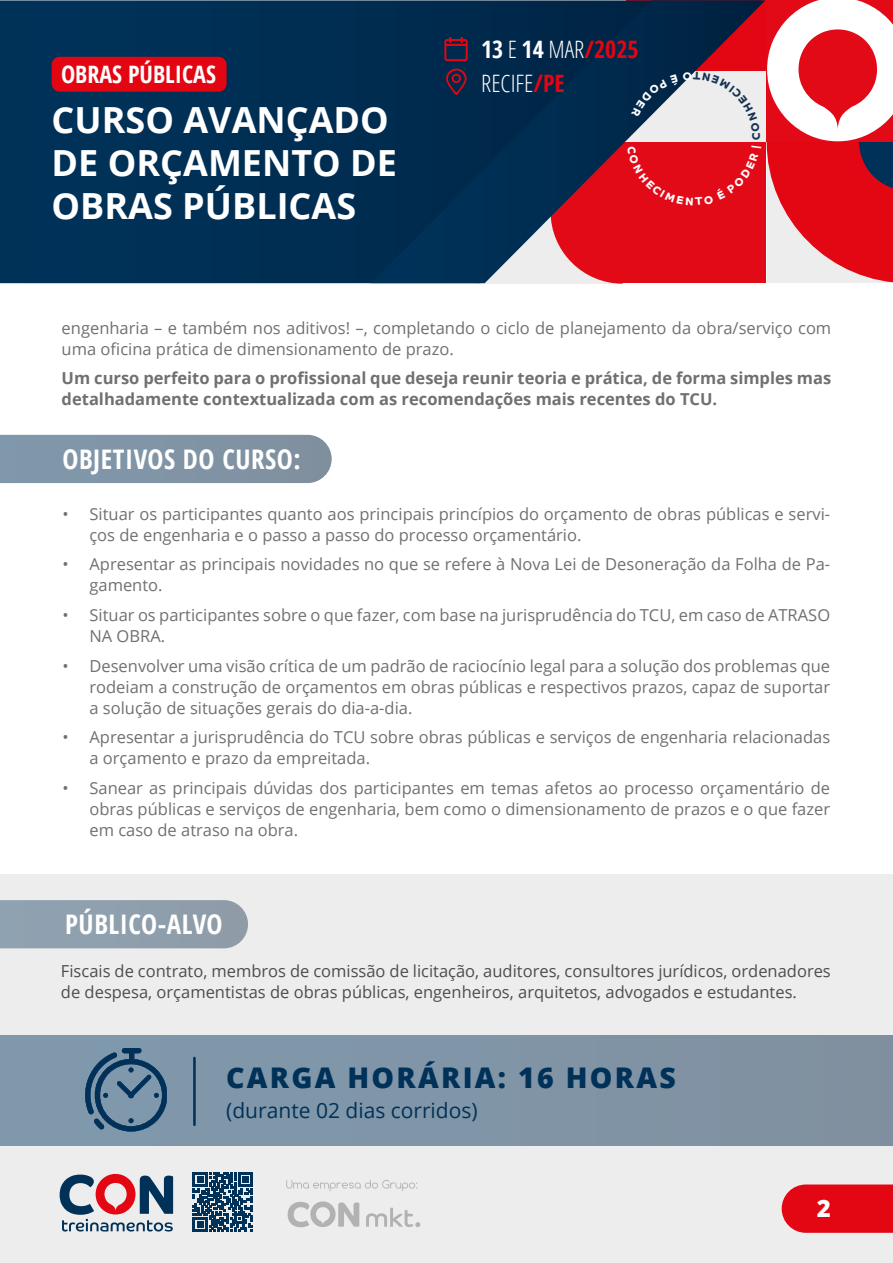
<style>
.page{position:relative;width:893px;height:1263px;background:#fff}
.page>*{position:absolute;margin:0;border:0;box-sizing:border-box;transform-origin:0 0}
.t1{font:700 36px/43.2px "Open Sans";color:#fff}
.t2{font:800 28.5px "Open Sans";letter-spacing:.08em;color:#003158}
.t3{font:700 condensed 27px "Open Sans";letter-spacing:.02em;color:#fff}
.t4{font:300 condensed 24px/34.5px "Open Sans";color:#fff}
.t5{font:700 condensed 24px "Open Sans";color:#fff}
.t6{font:800 24px "Open Sans";color:#fff}
.t7{font:21px "Open Sans";color:#003158}
.t8{font:16.5px/21px "Open Sans";color:#707070}
.t9{font:16.5px/21px "Open Sans";color:#4d4d4d}
.t10{font:700 16.5px/21px "Open Sans";color:#707070}
.s1{font-weight:700}
.s2{font-weight:700;color:#e30512}
</style>
<div class="page">
<div style="left:0;top:1146px;width:893px;height:117px;background:#ededed"></div>
<svg style="left:782px;top:1184px;width:111px;height:49px;background:#e3131f"></svg>
<svg style="left:286px;top:1180px;width:131px;height:11px"></svg>
<svg style="left:366px;top:1207px;width:54px;height:20px"></svg>
<svg style="left:288px;top:1201px;width:71px;height:26px"></svg>
<svg style="left:60px;top:1174px;width:113px;height:57px"></svg>
<svg style="left:193px;top:1172px;width:60px;height:60px"></svg>
<div style="left:0;top:0;width:371px;height:283px;background:#003055"></div>
<svg style="left:371px;top:0;width:394px;height:283px;background:#113051"></svg>
<svg style="left:767px;top:0;width:126px;height:283px"></svg>
<svg style="left:444px;top:37px;width:24px;height:25px"></svg>
<svg style="left:446px;top:69px;width:21px;height:26px"></svg>
<div style="left:52px;top:57px;width:175px;height:35px;background:#e30512;border-radius:8px"></div>
<div style="left:0;top:1033px;width:893px;height:112px;background:#8095a7"></div>
<svg style="left:85px;top:1048px;width:82px;height:83px"></svg>
<hr style="left:193px;top:1057px;width:3px;height:69px;background:#003158">
<div style="left:0;top:874px;width:893px;height:160px;background:#ededed"></div>
<div style="left:0;top:900px;width:248px;height:48px;background:#8f9fad"></div>
<div style="left:0;top:435px;width:332px;height:48px;background:#8095a6"></div>
<svg style="left:551px;top:72px;width:210px;height:212px;background:#b03d4d"></svg>
<h3 class="t5" style="left:61px;top:58px;width:156px">OBRAS PÚBLICAS</h3>
<h1 class="t1" style="left:52px;top:97px;width:347px">CURSO AVANÇADO<br>DE ORÇAMENTO DE<br>OBRAS PÚBLICAS</h1>
<h3 class="t4" style="left:481px;top:31px;width:159px"><span class="s1">13</span> E <span class="s1">14</span> MAR<span class="s2">/2025<br></span>RECIFE<span class="s2">/PE</span></h3>
<p class="t8" style="left:62px;top:317px;width:771px">engenharia – e também nos aditivos! –, completando o ciclo de planejamento da obra/serviço com uma oficina prática de dimensionamento de prazo.</p>
<p class="t10" style="left:62px;top:367px;width:771px">Um curso perfeito para o profissional que deseja reunir teoria e prática, de forma simples mas detalhadamente contextualizada com as recomendações mais recentes do TCU.</p>
<h3 class="t3" style="left:62px;top:440px;width:240px">OBJETIVOS DO CURSO:</h3>
<p class="t8" style="left:89px;top:503px;width:742px;text-indent:-27px">• Situar os participantes quanto aos principais princípios do orçamento de obras públicas e servi&shy;ços de engenharia e o passo a passo do processo orçamentário.</p>
<p class="t8" style="left:89px;top:553px;width:742px;text-indent:-27px">• Apresentar as principais novidades no que se refere à Nova Lei de Desoneração da Folha de Pa&shy;gamento.</p>
<p class="t8" style="left:89px;top:604px;width:742px;text-indent:-27px">• Situar os participantes sobre o que fazer, com base na jurisprudência do TCU, em caso de ATRASO<br>NA OBRA.</p>
<p class="t8" style="left:89px;top:655px;width:742px;text-align:justify;text-indent:-27px">• Desenvolver uma visão crítica de um padrão de raciocínio legal para a solução dos problemas que rodeiam a construção de orçamentos em obras públicas e respectivos prazos, capaz de suportar a solução de situações gerais do dia-a-dia.</p>
<p class="t8" style="left:89px;top:726px;width:742px;text-indent:-27px">• Apresentar a jurisprudência do TCU sobre obras públicas e serviços de engenharia relacionadas a orçamento e prazo da empreitada.</p>
<p class="t8" style="left:89px;top:777px;width:742px;text-align:justify;text-indent:-27px">• Sanear as principais dúvidas dos participantes em temas afetos ao processo orçamentário de obras públicas e serviços de engenharia, bem como o dimensionamento de prazos e o que fazer em caso de atraso na obra.</p>
<h3 class="t3" style="left:65px;top:905px;width:159px">PÚBLICO-ALVO</h3>
<p class="t9" style="left:61px;top:960px;width:771px">Fiscais de contrato, membros de comissão de licitação, auditores, consultores jurídicos, ordenadores de despesa, orçamentistas de obras públicas, engenheiros, arquitetos, advogados e estudantes.</p>
<h2 class="t2" style="left:226px;top:1056px;width:451px">CARGA HORÁRIA: 16 HORAS</h2>
<p class="t7" style="left:226px;top:1096px;width:253px">(durante 02 dias corridos)</p>
<h3 class="t6" style="left:817px;top:1190px;width:16px">2</h3>
</div>
